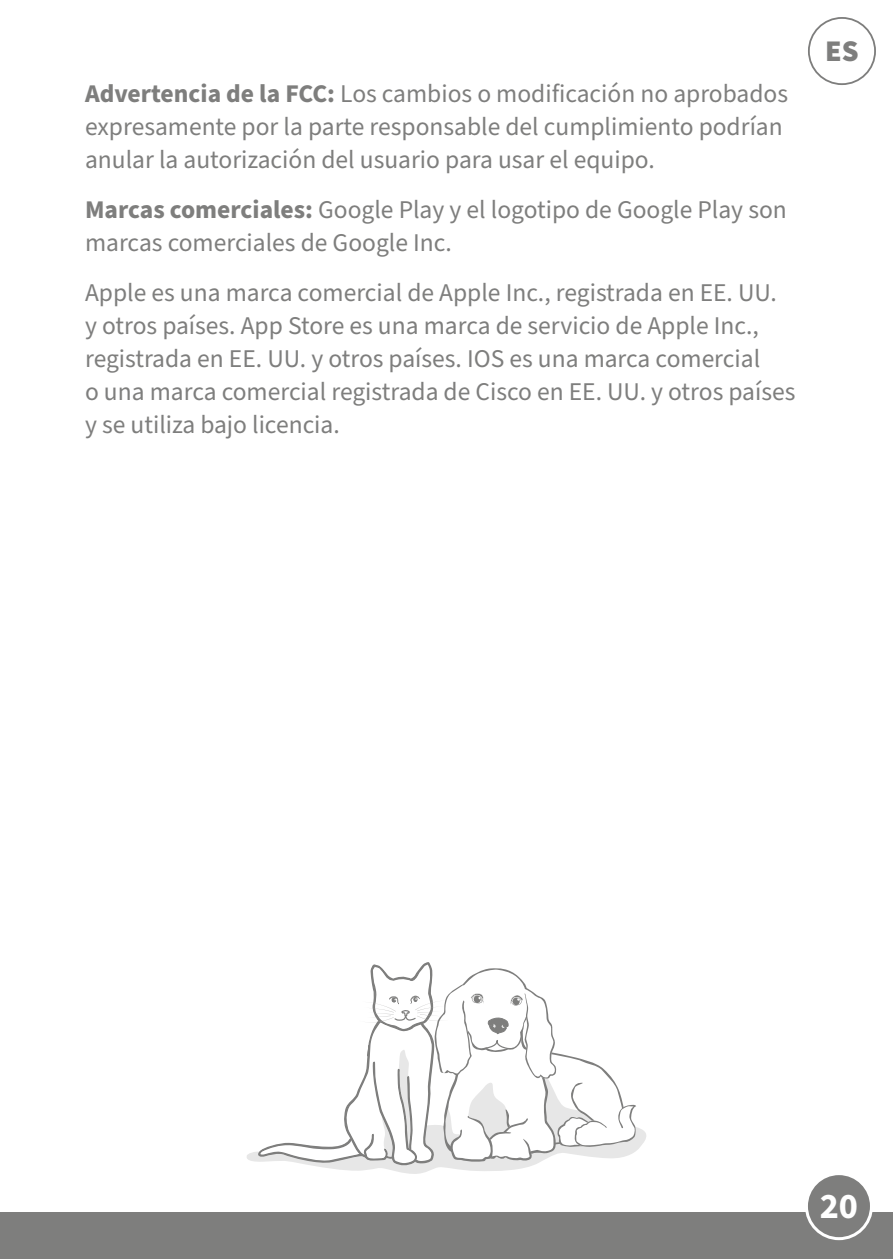
<style>
.page{position:relative;width:893px;height:1259px;background:#fff}
.page>*{position:absolute;margin:0;border:0;box-sizing:border-box;transform-origin:0 0}
.t1{font:700 36px "Source Sans Pro";color:#fff}
.t2{font:900 30px "Source Sans Pro";color:#7e7e7d}
.t3{font:25.5px/33px "Source Sans Pro";color:#7e7e7d}
.s1{font-weight:700}
</style>
<div class="page">
<div style="left:0;top:1212px;width:893px;height:47px;background:#7e7e7d"></div>
<div style="left:806px;top:1173px;width:65px;height:65px;background:#7e7e7d;border-radius:50%"></div>
<div style="left:805px;top:1172px;width:68px;height:68px;border:3px solid #fff;border-radius:50%"></div>
<div style="left:808px;top:17px;width:68px;height:68px;border:2px solid #7e7e7d;border-radius:50%"></div>
<svg style="left:247px;top:962px;width:399px;height:212px"></svg>
<p class="t3" style="left:85px;top:78px;width:704px"><span class="s1">Advertencia de la FCC:</span> Los cambios o modificación no aprobados expresamente por la parte responsable del cumplimiento podrían anular la autorización del usuario para usar el equipo.</p>
<p class="t3" style="left:85px;top:194px;width:703px"><span class="s1">Marcas comerciales:</span> Google Play y el logotipo de Google Play son marcas comerciales de Google Inc.</p>
<p class="t3" style="left:85px;top:277px;width:712px">Apple es una marca comercial de Apple Inc., registrada en EE. UU.<br>y otros países. App Store es una marca de servicio de Apple Inc., registrada en EE. UU. y otros países. IOS es una marca comercial<br>o una marca comercial registrada de Cisco en EE. UU. y otros países y se utiliza bajo licencia.</p>
<p class="t2" style="left:825px;top:30px;width:35px">ES</p>
<h1 class="t1" style="left:820px;top:1181px;width:40px">20</h1>
</div>
